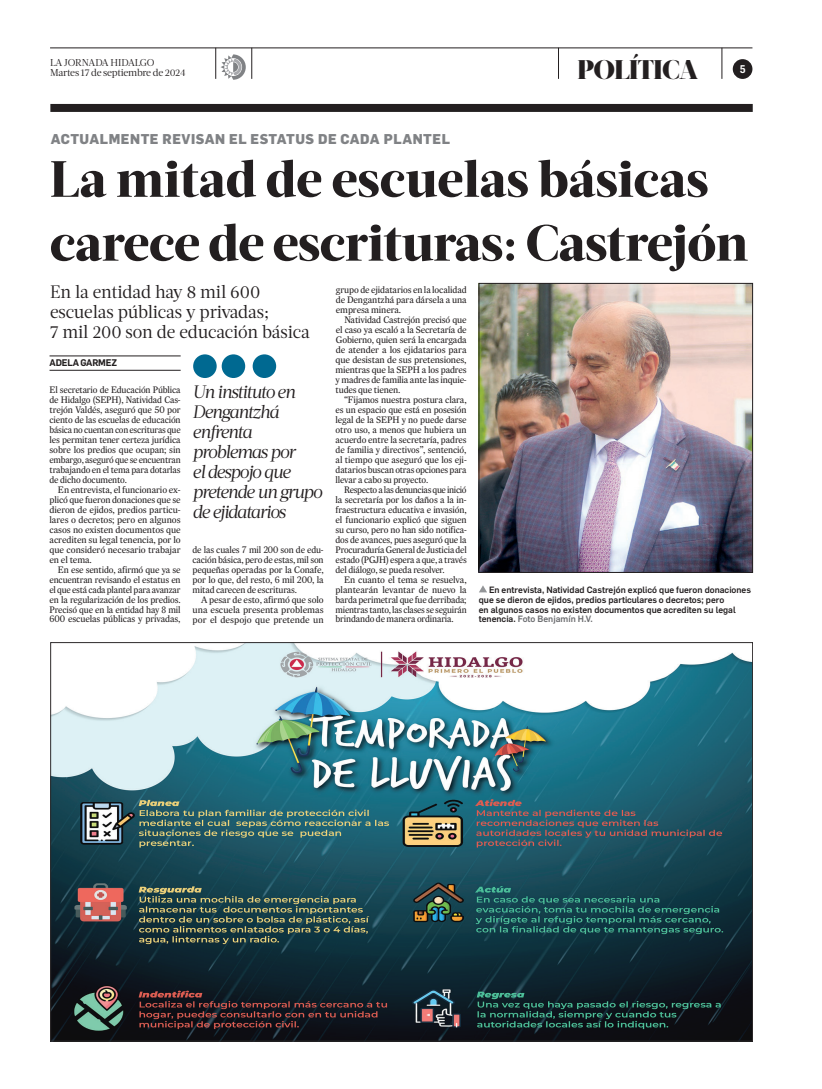
<style>
.page{position:relative;width:822px;height:1089px;background:#fff}
.page>*{position:absolute;margin:0;border:0;box-sizing:border-box;transform-origin:0 0}
.t1{font:800 50.9px/63.9px "Acta Headline";letter-spacing:-.01em;color:#231f20}
.t2{font:900 26.9px "Acta Display";letter-spacing:-.02em;color:#231f20}
.t3{font:italic 18px/20px "Acta Deck";letter-spacing:-.065em;color:#231f20;scale:.96 1}
.t4{font:18px/20px "Acta Deck";letter-spacing:-.01em;color:#231f20;scale:.96 1}
.t5{font:800 14px "Flama";letter-spacing:.04em;color:#808285;scale:.96 1}
.t6{font:600 11px "Flama Semicond";color:#fff}
.t7{font:10px/10px "Acta Deck";letter-spacing:-.02em;color:#231f20}
.t8{font:9.5px "Expresso Tx";letter-spacing:-.02em;color:#231f20}
.t9{font:9.5px "Expresso Tx";letter-spacing:-.02em;color:#231f20;scale:.96 1}
.t10{font:9.5px "Expresso Tx";letter-spacing:-.02em;color:#231f20;scale:.95 1}
.t11{font:9.5px "Expresso Tx";letter-spacing:-.04em;color:#231f20;scale:.96 1}
.t12{font:9.5px "Expresso Tx";color:#231f20}
.t13{font:600 9.5px "Flama";letter-spacing:-.02em;color:#231f20;scale:.96 1}
.t14{font:500 9px/10px "Flama";color:#231f20}
.s1{color:#6c6d70}
</style>
<div class="page">
<div style="left:50px;top:104px;width:703px;height:8px;background:#231f20"></div>
<hr style="left:50px;top:48px;width:702px;height:1px;background:#231f20">
<div style="left:733px;top:59px;width:19px;height:20px;background:#231f20;border-radius:50%"></div>
<hr style="left:216px;top:48px;width:1px;height:31px;background:#231f20">
<hr style="left:252px;top:48px;width:1px;height:31px;background:#231f20">
<hr style="left:558px;top:48px;width:1px;height:31px;background:#231f20">
<hr style="left:722px;top:48px;width:1px;height:31px;background:#231f20">
<svg style="left:221px;top:54px;width:25px;height:25px"></svg>
<hr style="left:50px;top:356px;width:131px;height:1px;background:#231f20">
<hr style="left:50px;top:370px;width:131px;height:1px;background:#231f20">
<img style="left:481px;top:285px;width:270px;height:286px">
<div style="left:479px;top:283px;width:274px;height:290px;border:1px solid #231f20"></div>
<svg style="left:479px;top:585px;width:8px;height:7px"></svg>
<div style="left:193px;top:354px;width:24px;height:24px;background:#006991;border-radius:50%"></div>
<div style="left:222px;top:354px;width:23px;height:24px;background:#006991;border-radius:50%"></div>
<div style="left:253px;top:354px;width:23px;height:24px;background:#006991;border-radius:50%"></div>
<img style="left:53px;top:644px;width:698px;height:395px">
<p class="t7" style="left:50px;top:57px;width:137px">LA JORNADA HIDALGO<br>Martes 17 de septiembre de 2024</p>
<p class="t2" style="left:577px;top:53px;width:122px">POLÍTICA</p>
<p class="t6" style="left:740px;top:62px;width:7px">5</p>
<p class="t5" style="left:51px;top:129px;width:418px">ACTUALMENTE REVISAN EL ESTATUS DE CADA PLANTEL</p>
<p class="t1" style="left:50px;top:148px;width:700px">La mitad de escuelas básicas carece de escrituras: Castrejón</p>
<p class="t4" style="left:50px;top:282px;width:272px">En la entidad hay 8 mil 600 escuelas públicas y privadas;<br>7 mil 200 son de educación básica</p>
<p class="t8" style="left:336px;top:284px;width:132px">grupo de ejidatarios en la localidad</p>
<p class="t8" style="left:336px;top:294px;width:132px">de Dengantzhá para dársela a una</p>
<p class="t8" style="left:336px;top:304px;width:67px">empresa minera.</p>
<p class="t8" style="left:344px;top:314px;width:124px">Natividad Castrejón precisó que</p>
<p class="t8" style="left:336px;top:324px;width:132px">el caso ya escaló a la Secretaría de</p>
<p class="t8" style="left:336px;top:334px;width:132px">Gobierno, quien será la encargada</p>
<p class="t8" style="left:336px;top:344px;width:132px">de atender a los ejidatarios para</p>
<p class="t8" style="left:336px;top:354px;width:133px">que desistan de sus pretensiones,</p>
<p class="t8" style="left:336px;top:364px;width:133px">mientras que la SEPH a los padres</p>
<p class="t8" style="left:336px;top:374px;width:133px">y madres de familia ante las inquie-</p>
<p class="t8" style="left:336px;top:384px;width:66px">tudes que tienen.</p>
<p class="t8" style="left:344px;top:394px;width:124px">“Fijamos nuestra postura clara,</p>
<p class="t8" style="left:336px;top:404px;width:133px">es un espacio que está en posesión</p>
<p class="t8" style="left:336px;top:414px;width:133px">legal de la SEPH y no puede darse</p>
<p class="t8" style="left:336px;top:424px;width:133px">otro uso, a menos que hubiera un</p>
<p class="t9" style="left:336px;top:434px;width:138px">acuerdo entre la secretaría, padres</p>
<p class="t8" style="left:336px;top:444px;width:133px">de familia y directivos”, sentenció,</p>
<p class="t8" style="left:336px;top:454px;width:133px">al tiempo que aseguró que los eji-</p>
<p class="t9" style="left:336px;top:464px;width:138px">datarios buscan otras opciones para</p>
<p class="t9" style="left:336px;top:474px;width:98px">llevar a cabo su proyecto.</p>
<p class="t11" style="left:344px;top:484px;width:129px">Respecto a las denuncias que inició</p>
<p class="t8" style="left:336px;top:494px;width:133px">la secretaría por los daños a la in-</p>
<p class="t8" style="left:336px;top:504px;width:133px">fraestructura educativa e invasión,</p>
<p class="t8" style="left:336px;top:514px;width:133px">el funcionario explicó que siguen</p>
<p class="t9" style="left:336px;top:524px;width:138px">su curso, pero no han sido notifica-</p>
<p class="t9" style="left:336px;top:534px;width:138px">dos de avances, pues aseguró que la</p>
<p class="t10" style="left:336px;top:544px;width:140px">Procuraduría General de Justicia del</p>
<p class="t9" style="left:336px;top:554px;width:138px">estado (PGJH) espera a que, a través</p>
<p class="t9" style="left:336px;top:564px;width:115px">del diálogo, se pueda resolver.</p>
<p class="t8" style="left:344px;top:574px;width:124px">En cuanto el tema se resuelva,</p>
<p class="t8" style="left:336px;top:584px;width:133px">plantearán levantar de nuevo la</p>
<p class="t9" style="left:336px;top:594px;width:138px">barda perimetral que fue derribada;</p>
<p class="t10" style="left:336px;top:604px;width:140px">mientras tanto, las clases se seguirán</p>
<p class="t9" style="left:336px;top:613px;width:125px">brindando de manera ordinaria.</p>
<p class="t13" style="left:50px;top:356px;width:72px">ADELA GARMEZ</p>
<p class="t8" style="left:50px;top:384px;width:133px">El secretario de Educación Pública</p>
<p class="t8" style="left:50px;top:394px;width:133px">de Hidalgo (SEPH), Natividad Cas-</p>
<p class="t8" style="left:50px;top:404px;width:133px">trejón Valdés, aseguró que 50 por</p>
<p class="t9" style="left:50px;top:414px;width:138px">ciento de las escuelas de educación</p>
<p class="t10" style="left:50px;top:424px;width:140px">básica no cuentan con escrituras que</p>
<p class="t8" style="left:50px;top:434px;width:133px">les permitan tener certeza jurídica</p>
<p class="t8" style="left:50px;top:444px;width:133px">sobre los predios que ocupan; sin</p>
<p class="t10" style="left:50px;top:454px;width:140px">embargo, aseguró que se encuentran</p>
<p class="t9" style="left:50px;top:464px;width:138px">trabajando en el tema para dotarlas</p>
<p class="t9" style="left:50px;top:474px;width:82px">de dicho documento.</p>
<p class="t8" style="left:58px;top:484px;width:124px">En entrevista, el funcionario ex-</p>
<p class="t8" style="left:50px;top:494px;width:133px">plicó que fueron donaciones que se</p>
<p class="t8" style="left:50px;top:504px;width:133px">dieron de ejidos, predios particu-</p>
<p class="t8" style="left:50px;top:514px;width:133px">lares o decretos; pero en algunos</p>
<p class="t8" style="left:50px;top:524px;width:133px">casos no existen documentos que</p>
<p class="t8" style="left:50px;top:534px;width:133px">acrediten su legal tenencia, por lo</p>
<p class="t8" style="left:50px;top:544px;width:133px">que consideró necesario trabajar</p>
<p class="t8" style="left:50px;top:554px;width:44px">en el tema.</p>
<p class="t8" style="left:58px;top:564px;width:124px">En ese sentido, afirmó que ya se</p>
<p class="t9" style="left:50px;top:574px;width:138px">encuentran revisando el estatus en</p>
<p class="t10" style="left:50px;top:584px;width:139px">el que está cada plantel para avanzar</p>
<p class="t8" style="left:50px;top:594px;width:133px">en la regularización de los predios.</p>
<p class="t8" style="left:50px;top:604px;width:133px">Precisó que en la entidad hay 8 mil</p>
<p class="t8" style="left:50px;top:613px;width:133px">600 escuelas públicas y privadas,</p>
<p class="t3" style="left:193px;top:382px;width:137px">Un instituto en<br>Dengantzhá enfrenta problemas por<br>el despojo que pretende un grupo de ejidatarios</p>
<p class="t9" style="left:193px;top:544px;width:138px">de las cuales 7 mil 200 son de edu-</p>
<p class="t9" style="left:193px;top:554px;width:138px">cación básica, pero de estas, mil son</p>
<p class="t8" style="left:193px;top:564px;width:133px">pequeñas operadas por la Conafe,</p>
<p class="t8" style="left:193px;top:574px;width:133px">por lo que, del resto, 6 mil 200, la</p>
<p class="t9" style="left:193px;top:584px;width:110px">mitad carecen de escrituras.</p>
<p class="t8" style="left:201px;top:594px;width:124px">A pesar de esto, afirmó que solo</p>
<p class="t8" style="left:193px;top:604px;width:133px">una escuela presenta problemas</p>
<p class="t12" style="left:193px;top:613px;width:133px">por el despojo que pretende un</p>
<p class="t14" style="left:479px;top:584px;width:274px;text-indent:10px">En entrevista, Natividad Castrejón explicó que fueron donaciones que se dieron de ejidos, predios particulares o decretos; pero<br>en algunos casos no existen documentos que acrediten su legal tenencia. <span class="s1">Foto Benjamín H.V.</span></p>
</div>
